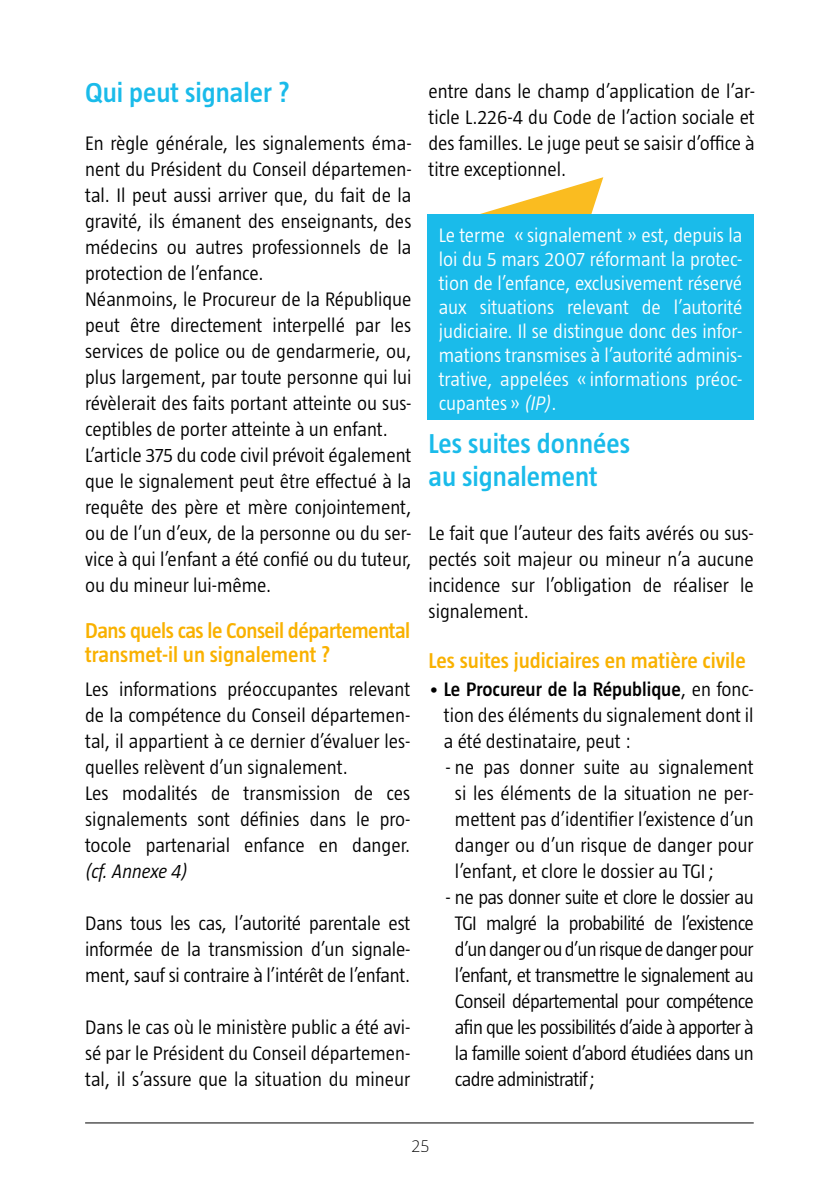
<style>
.page{position:relative;width:840px;height:1191px;background:#fff}
.page>*{position:absolute;margin:0;border:0;box-sizing:border-box;transform-origin:0 0}
.t1{font:600 28px/33.6px "Taz";color:#1abbea}
.t2{font:600 22px/24px "Taz";letter-spacing:-.02em;color:#f9b100}
.t3{font:600 22px "Taz";color:#f9b100}
.t4{font:300 20px/26px "Taz";color:#000;text-align:justify}
.t5{font:300 20px/24px "Taz";color:#fff;text-align:justify}
.t6{font:italic 300 20px "Taz";color:#000}
.t7{font:200 18px "Taz";color:#000}
.s1{font-style:italic}
.s2{font-weight:600}
</style>
<div class="page">
<svg style="left:480px;top:177px;width:123px;height:37px"></svg>
<hr style="left:85px;top:1122px;width:668px;height:1px;background:#000">
<div style="left:427px;top:214px;width:326px;height:205px;background:#1abbea"></div>
<h1 class="t1" style="left:85px;top:75px;width:206px">Qui peut signaler ?</h1>
<p class="t4" style="left:85px;top:130px;width:328px;text-align:left">En règle générale, les signalements éma&shy;nent du Président du Conseil départemen&shy;tal. Il peut aussi arriver que, du fait de la gravité, ils émanent des enseignants, des médecins ou autres professionnels de la protection de l’enfance.<br>Néanmoins, le Procureur de la République peut être directement interpellé par les services de police ou de gendarmerie, ou, plus largement, par toute personne qui lui révèlerait des faits portant atteinte ou sus&shy;ceptibles de porter atteinte à un enfant.<br>L’article 375 du code civil prévoit également que le signalement peut être effectué à la requête des père et mère conjointement, ou de l’un d’eux, de la personne ou du ser&shy;vice à qui l’enfant a été confié ou du tuteur, ou du mineur lui-même.</p>
<p class="t2" style="left:85px;top:618px;width:326px">Dans quels cas le Conseil départemental transmet-il un signalement ?</p>
<p class="t4" style="left:85px;top:676px;width:326px;text-align:left">Les informations préoccupantes relevant de la compétence du Conseil départemen&shy;tal, il appartient à ce dernier d’évaluer les&shy;quelles relèvent d’un signalement.<br>Les modalités de transmission de ces signalements sont définies dans le pro&shy;tocole partenarial enfance en danger.</p>
<p class="t6" style="left:85px;top:860px;width:104px">(cf. Annexe 4)</p>
<p class="t4" style="left:85px;top:910px;width:326px">Dans tous les cas, l’autorité parentale est informée de la transmission d’un signale&shy;ment, sauf si contraire à l’intérêt de l’enfant.</p>
<p class="t4" style="left:85px;top:1014px;width:326px">Dans le cas où le ministère public a été avi&shy;sé par le Président du Conseil départemen&shy;tal, il s’assure que la situation du mineur</p>
<p class="t4" style="left:428px;top:78px;width:328px">entre dans le champ d’application de l’ar&shy;ticle L.226-4 du Code de l’action sociale et des familles. Le juge peut se saisir d’office à titre exceptionnel.</p>
<p class="t5" style="left:438px;top:223px;width:305px">Le terme «signalement » est, depuis la loi du 5 mars 2007 réformant la protec&shy;tion de l’enfance, exclusivement réservé aux situations relevant de l’autorité judiciaire. Il se distingue donc des infor&shy;mations transmises à l’autorité adminis&shy;trative, appelées «informations préoc&shy;cupantes» <span class="s1">(IP)</span>.</p>
<h1 class="t1" style="left:428px;top:426px;width:203px">Les suites données au signalement</h1>
<p class="t4" style="left:428px;top:520px;width:326px">Le fait que l’auteur des faits avérés ou sus&shy;pectés soit majeur ou mineur n’a aucune incidence sur l’obligation de réaliser le signalement.</p>
<p class="t3" style="left:428px;top:648px;width:318px">Les suites judiciaires en matière civile</p>
<p class="t4" style="left:443px;top:676px;width:311px;text-indent:-15px">• <span class="s2">Le Procureur de la République</span>, en fonc&shy;tion des éléments du signalement dont il a été destinataire, peut :</p>
<p class="t4" style="left:454px;top:754px;width:300px;text-indent:-9px">- ne pas donner suite au signalement si les éléments de la situation ne per&shy;mettent pas d’identifier l’existence d’un danger ou d’un risque de danger pour l’enfant, et clore le dossier au TGI;</p>
<p class="t4" style="left:454px;top:884px;width:300px;text-indent:-9px">- ne pas donner suite et clore le dossier au TGI malgré la probabilité de l’existence d’un danger ou d’un risque de danger pour l’enfant, et transmettre le signalement au Conseil départemental pour compétence afin que les possibilités d’aide à apporter à la famille soient d’abord étudiées dans un cadre administratif;</p>
<p class="t7" style="left:411px;top:1135px;width:19px">25</p>
</div>
